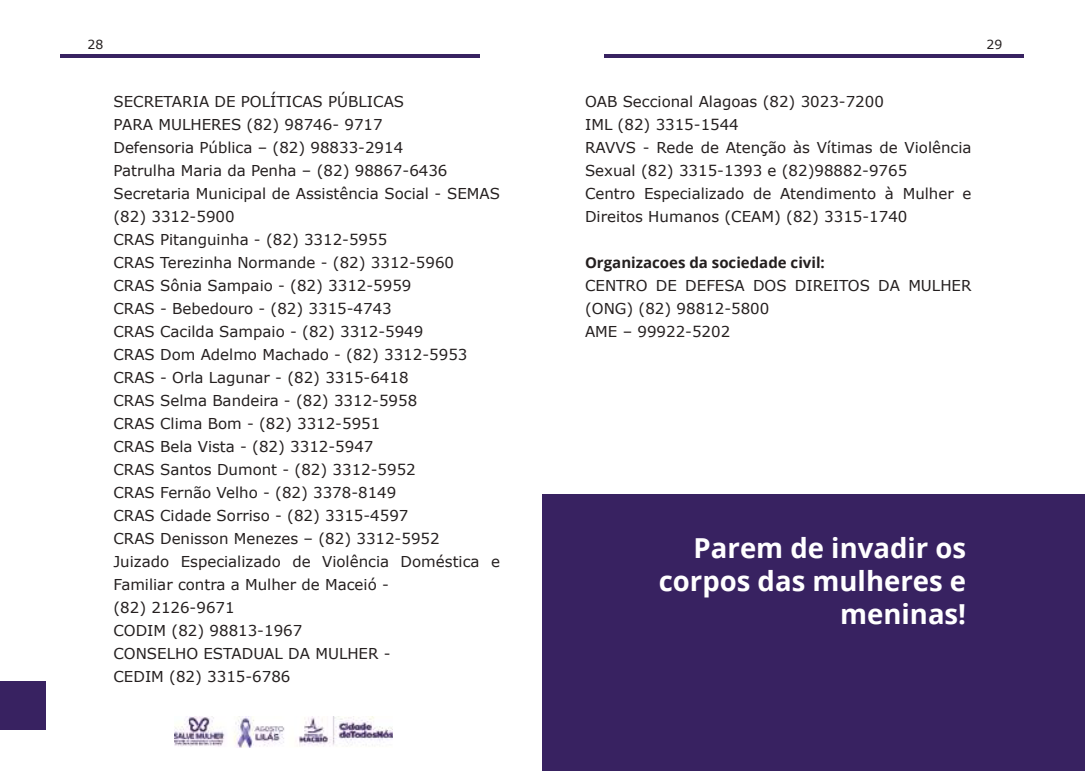
<style>
.page{position:relative;width:1085px;height:780px;background:#fff}
.page>*{position:absolute;margin:0;border:0;box-sizing:border-box;transform-origin:0 0}
.t1{font:700 27.5px/33px "Open Sans";color:#fff;text-align:right}
.t2{font:15px/23px "Verdana";color:#241f1f}
.t3{font:700 15px "Open Sans";color:#241f1f}
.t4{font:12.5px "Verdana";color:#241f1f}
</style>
<div class="page">
<hr style="left:603px;top:55px;width:420px;height:3px;background:#382261">
<hr style="left:60px;top:55px;width:420px;height:3px;background:#382261">
<img style="left:174px;top:716px;width:218px;height:31px">
<div style="left:0;top:681px;width:45px;height:48px;background:#382261"></div>
<div style="left:542px;top:494px;width:542px;height:277px;background:#382261"></div>
<p class="t4" style="left:87px;top:36px;width:17px">28</p>
<p class="t4" style="left:986px;top:36px;width:17px">29</p>
<p class="t2" style="left:113px;top:90px;width:388px">SECRETARIA DE POLÍTICAS PÚBLICAS<br>PARA MULHERES (82) 98746- 9717<br>Defensoria Pública – (82) 98833-2914<br>Patrulha Maria da Penha – (82) 98867-6436<br>Secretaria Municipal de Assistência Social - SEMAS (82) 3312-5900<br>CRAS Pitanguinha - (82) 3312-5955<br>CRAS Terezinha Normande - (82) 3312-5960<br>CRAS Sônia Sampaio - (82) 3312-5959<br>CRAS - Bebedouro - (82) 3315-4743<br>CRAS Cacilda Sampaio - (82) 3312-5949<br>CRAS Dom Adelmo Machado - (82) 3312-5953<br>CRAS - Orla Lagunar - (82) 3315-6418<br>CRAS Selma Bandeira - (82) 3312-5958<br>CRAS Clima Bom - (82) 3312-5951<br>CRAS Bela Vista - (82) 3312-5947<br>CRAS Santos Dumont - (82) 3312-5952<br>CRAS Fernão Velho - (82) 3378-8149<br>CRAS Cidade Sorriso - (82) 3315-4597<br>CRAS Denisson Menezes – (82) 3312-5952<br>Juizado Especializado de Violência Doméstica e Familiar contra a Mulher de Maceió -<br>(82) 2126-9671<br>CODIM (82) 98813-1967<br>CONSELHO ESTADUAL DA MULHER -<br>CEDIM (82) 3315-6786</p>
<p class="t2" style="left:585px;top:90px;width:388px">OAB Seccional Alagoas (82) 3023-7200<br>IML (82) 3315-1544<br>RAVVS - Rede de Atenção às Vítimas de Violência Sexual (82) 3315-1393 e (82)98882-9765<br>Centro Especializado de Atendimento à Mulher e Direitos Humanos (CEAM) (82) 3315-1740</p>
<p class="t3" style="left:585px;top:252px;width:241px">Organizacoes da sociedade civil:</p>
<p class="t2" style="left:585px;top:274px;width:388px">CENTRO DE DEFESA DOS DIREITOS DA MULHER (ONG) (82) 98812-5800<br>AME – 99922-5202</p>
<h1 class="t1" style="left:658px;top:531px;width:309px">Parem de invadir os corpos das mulheres e meninas!</h1>
</div>
